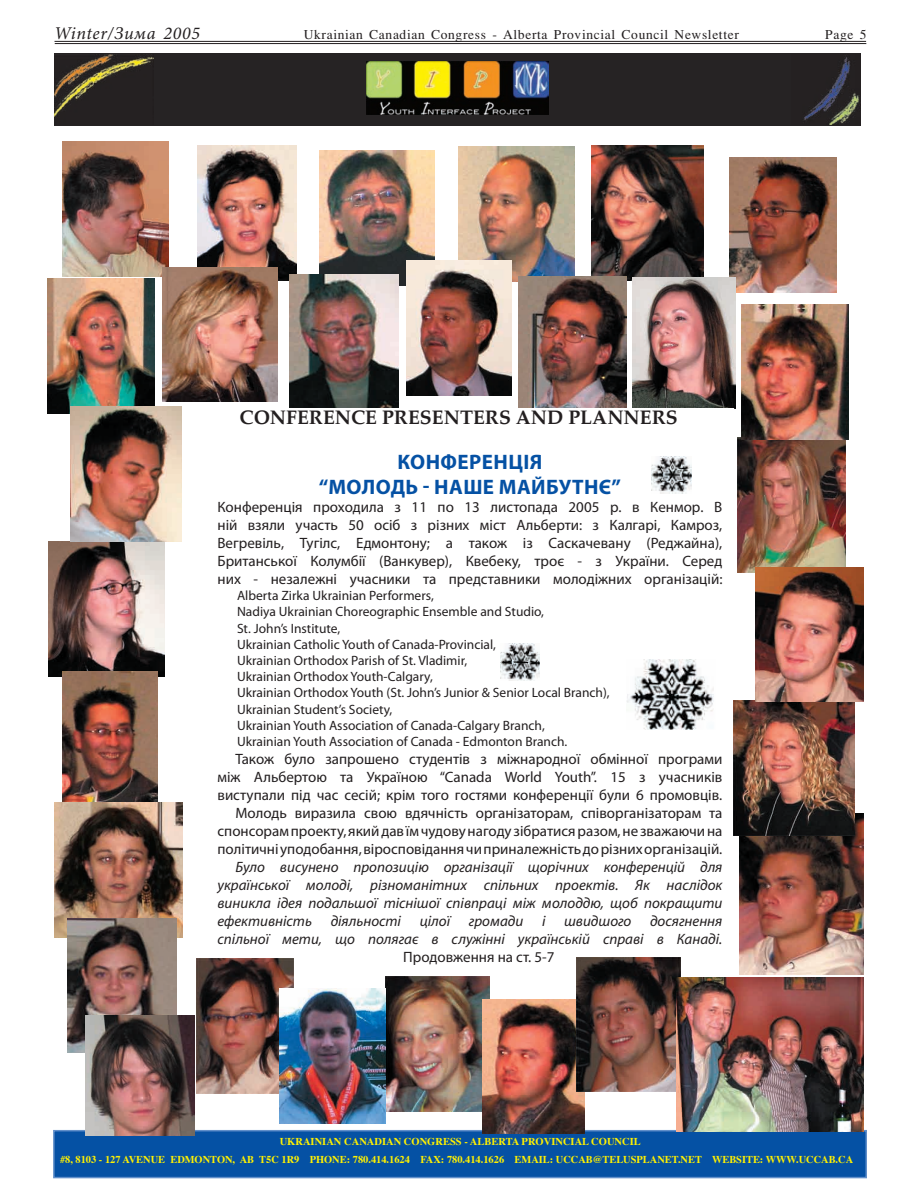
<style>
.page{position:relative;width:918px;height:1188px;background:#fff}
.page>*{position:absolute;margin:0;border:0;box-sizing:border-box;transform-origin:0 0}
.t1{font:700 21px/25.2px "Myriad Pro";letter-spacing:.02em;color:#0551a4;text-align:center}
.t2{font:700 19.5px "Palatino";color:#231f20}
.t3{font:italic 18px "Minion Pro";letter-spacing:.045em;color:#231f20}
.t4{font:15px/18px "Myriad Pro";color:#231f20;text-align:justify}
.t5{font:italic 15px/18px "Myriad Pro";color:#231f20;text-align:justify}
.t6{font:13.5px/16.2px "Myriad Pro";color:#231f20}
.t7{font:13.5px "Times";letter-spacing:.05em;color:#231f20}
.t8{font:700 10.5px/18px "Times";color:#fff101}
</style>
<div class="page">
<div style="left:54px;top:1131px;width:812px;height:47px;background:#0551a4"></div>
<div style="left:53px;top:1130px;width:814px;height:48px;border:2px solid #618fca"></div>
<img style="left:197px;top:146px;width:99px;height:134px">
<img style="left:62px;top:142px;width:107px;height:135px">
<img style="left:320px;top:151px;width:114px;height:135px">
<img style="left:48px;top:541px;width:116px;height:135px">
<img style="left:739px;top:813px;width:125px;height:162px">
<img style="left:63px;top:671px;width:94px;height:131px">
<img style="left:738px;top:438px;width:108px;height:135px">
<img style="left:386px;top:976px;width:103px;height:136px">
<img style="left:734px;top:700px;width:121px;height:136px">
<img style="left:741px;top:305px;width:108px;height:135px">
<img style="left:591px;top:145px;width:113px;height:135px">
<img style="left:54px;top:802px;width:129px;height:136px">
<img style="left:289px;top:274px;width:110px;height:134px">
<img style="left:458px;top:147px;width:116px;height:135px">
<img style="left:755px;top:567px;width:109px;height:135px">
<img style="left:163px;top:267px;width:115px;height:135px">
<img style="left:47px;top:278px;width:107px;height:135px">
<img style="left:70px;top:406px;width:112px;height:135px">
<img style="left:67px;top:918px;width:110px;height:135px">
<img style="left:85px;top:1016px;width:110px;height:120px">
<img style="left:482px;top:999px;width:103px;height:135px">
<img style="left:576px;top:957px;width:105px;height:135px">
<img style="left:676px;top:977px;width:188px;height:155px">
<img style="left:407px;top:260px;width:104px;height:135px">
<img style="left:518px;top:277px;width:108px;height:131px">
<img style="left:729px;top:158px;width:108px;height:135px">
<hr style="left:55px;top:41px;width:811px;height:1px;background:#231f20">
<hr style="left:55px;top:43px;width:811px;height:1px;background:#231f20">
<img style="left:632px;top:277px;width:104px;height:131px">
<img style="left:197px;top:958px;width:96px;height:136px">
<img style="left:279px;top:988px;width:106px;height:136px">
<div style="left:54px;top:53px;width:807px;height:72px;background:#262324"></div>
<img style="left:366px;top:62px;width:183px;height:52px">
<img style="left:804px;top:57px;width:55px;height:68px">
<img style="left:54px;top:55px;width:100px;height:62px">
<img style="left:652px;top:456px;width:40px;height:38px">
<img style="left:500px;top:643px;width:40px;height:38px">
<img style="left:627px;top:659px;width:87px;height:71px">
<p class="t3" style="left:54px;top:22px;width:148px">Winter/Зима 2005</p>
<p class="t7" style="left:304px;top:27px;width:437px">Ukrainian Canadian Congress - Alberta Provincial Council Newsletter</p>
<p class="t7" style="left:825px;top:27px;width:43px">Page 5</p>
<h2 class="t2" style="left:240px;top:405px;width:440px">CONFERENCE PRESENTERS AND PLANNERS</h2>
<h1 class="t1" style="left:319px;top:449px;width:304px">КОНФЕРЕНЦІЯ<br>“МОЛОДЬ - НАШЕ МАЙБУТНЄ”</h1>
<p class="t4" style="left:218px;top:498px;width:506px">Конференція проходила з 11 по 13 листопада 2005 р. в Кенмор. В ній взяли участь 50 осіб з різних міст Альберти: з Калгарі, Камроз, Вегревіль, Тугілс, Едмонтону; а також із Саскачевану (Реджайна), Британської Колумбії (Ванкувер), Квебеку, троє - з України. Серед них - незалежні учасники та представники молодіжних організацій:</p>
<p class="t6" style="left:237px;top:588px;width:374px">Alberta Zirka Ukrainian Performers,<br>Nadiya Ukrainian Choreographic Ensemble and Studio,<br>St. John’s Institute,<br>Ukrainian Catholic Youth of Canada-Provincial,<br>Ukrainian Orthodox Parish of St. Vladimir,<br>Ukrainian Orthodox Youth-Calgary,<br>Ukrainian Orthodox Youth (St. John’s Junior &amp; Senior Local Branch), Ukrainian Student’s Society,<br>Ukrainian Youth Association of Canada-Calgary Branch,<br>Ukrainian Youth Association of Canada - Edmonton Branch.</p>
<p class="t4" style="left:218px;top:750px;width:506px;text-align:right">Також було запрошено студентів з міжнародної обмінної програми між Альбертою та Україною “Canada World Youth”. 15 з учасників виступали під час сесій; крім того гостями конференції були 6 промовців.<br>Молодь виразила свою вдячність організаторам, співорганізаторам та спонсорам проекту, який дав їм чудову нагоду зібратися разом, не зважаючи на політичні уподобання, віросповідання чи приналежність до різних організацій.</p>
<p class="t5" style="left:218px;top:858px;width:506px;text-indent:18px">Було висунено пропозицію організації щорічних конференцій для української молоді, різноманітних спільних проектів. Як наслідок виникла ідея подальшої тіснішої співпраці між молоддю, щоб покращити ефективність діяльності цілої громади і швидшого досягнення спільної мети, що полягає в служінні українській справі в Канаді.</p>
<p class="t4" style="left:403px;top:948px;width:153px">Продовження на ст. 5-7</p>
<p class="t8" style="left:60px;top:1133px;width:795px;text-indent:220px">UKRAINIAN CANADIAN CONGRESS - ALBERTA PROVINCIAL COUNCIL<br>#8, 8103 - 127 AVENUE EDMONTON, AB T5C 1R9 PHONE: 780.414.1624 FAX: 780.414.1626 EMAIL: UCCAB@TELUSPLANET.NET WEBSITE: WWW.UCCAB.CA</p>
</div>
